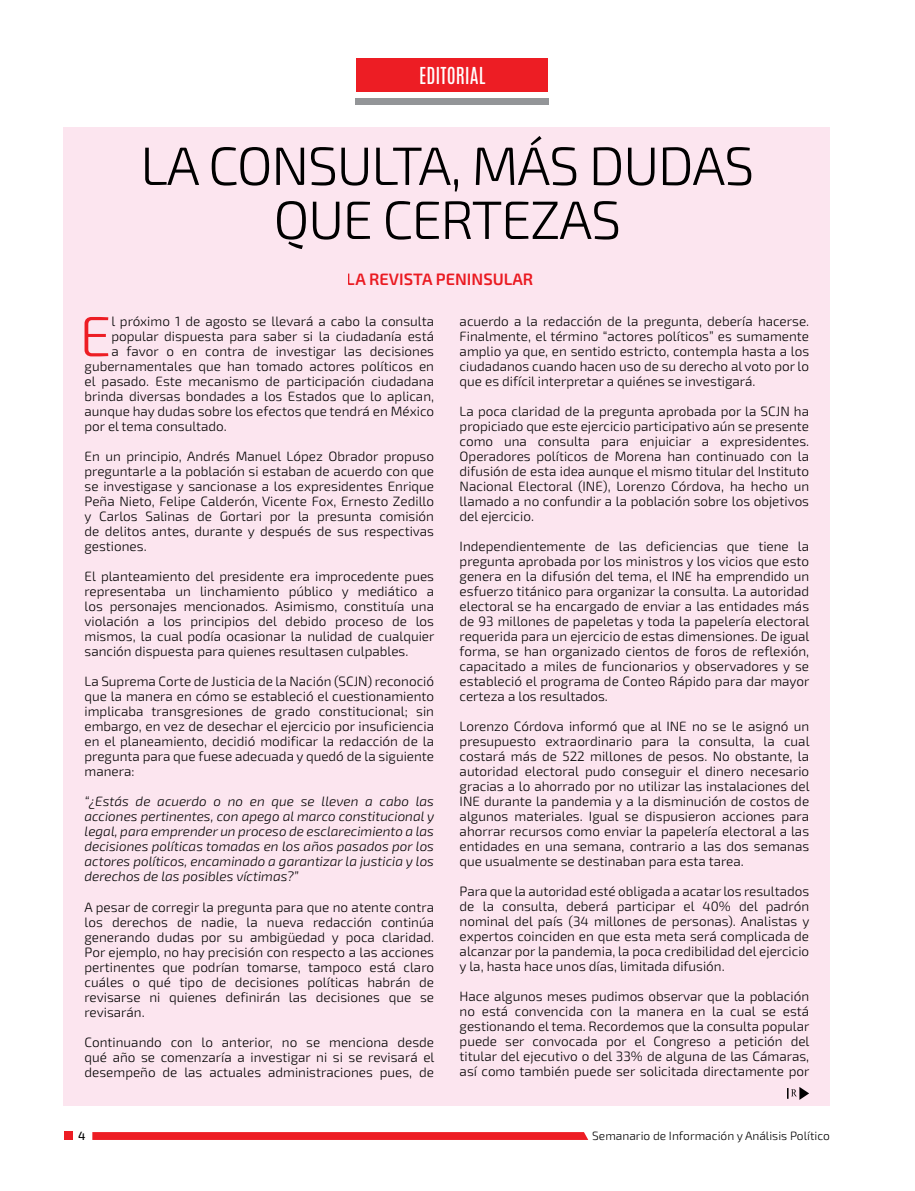
<style>
.page{position:relative;width:915px;height:1191px;background:#fff}
.page>*{position:absolute;margin:0;border:0;box-sizing:border-box;transform-origin:0 0}
.t1{font:300 57px "Exo 2";color:#ed1d24}
.t2{font:300 54px/54px "Exo 2";letter-spacing:-.025em;color:#000;text-align:center}
.t3{font:19.5px "Antonio";color:#fff}
.t4{font:600 16.5px "Exo 2";color:#ed1d24}
.t5{font:300 13.5px/15px "Exo 2";color:#000;text-align:justify}
.t6{font:italic 300 13.5px/15px "Exo 2";color:#000;text-align:justify}
.t7{font:300 12px "Exo 2";color:#000}
.t8{font:500 12px "Exo 2";color:#000}
</style>
<div class="page">
<div style="left:64px;top:1131px;width:8px;height:9px;background:#ed1d24"></div>
<svg style="left:92px;top:1132px;width:496px;height:8px;background:#ed2128"></svg>
<div style="left:64px;top:127px;width:765px;height:979px;background:#fce5ef"></div>
<div style="left:356px;top:58px;width:192px;height:34px;background:#ed1d24"></div>
<div style="left:355px;top:98px;width:194px;height:6px;background:#939598"></div>
<svg style="left:787px;top:1087px;width:21px;height:13px"></svg>
<h3 class="t3" style="left:419px;top:61px;width:68px">EDITORIAL</h3>
<h2 class="t2" style="left:140px;top:140px;width:615px">LA CONSULTA, MÁS DUDAS<br>QUE CERTEZAS</h2>
<p class="t4" style="left:347px;top:269px;width:188px">LA REVISTA PENINSULAR</p>
<h1 class="t1" style="left:80px;top:303px;width:33px">E</h1>
<p class="t5" style="left:111px;top:314px;width:324px">l próximo 1 de agosto se llevará a cabo la consulta</p>
<p class="t5" style="left:111px;top:329px;width:324px">popular dispuesta para saber si la ciudadanía está</p>
<p class="t5" style="left:111px;top:344px;width:324px">a favor o en contra de investigar las decisiones</p>
<p class="t5" style="left:84px;top:359px;width:351px">gubernamentales que han tomado actores políticos en</p>
<p class="t5" style="left:84px;top:374px;width:351px">el pasado. Este mecanismo de participación ciudadana</p>
<p class="t5" style="left:84px;top:389px;width:351px">brinda diversas bondades a los Estados que lo aplican,</p>
<p class="t5" style="left:84px;top:404px;width:351px">aunque hay dudas sobre los efectos que tendrá en México</p>
<p class="t5" style="left:84px;top:419px;width:144px">por el tema consultado.</p>
<p class="t5" style="left:84px;top:449px;width:351px">En un principio, Andrés Manuel López Obrador propuso preguntarle a la población si estaban de acuerdo con que se investigase y sancionase a los expresidentes Enrique Peña Nieto, Felipe Calderón, Vicente Fox, Ernesto Zedillo y Carlos Salinas de Gortari por la presunta comisión de delitos antes, durante y después de sus respectivas gestiones.</p>
<p class="t5" style="left:84px;top:569px;width:351px">El planteamiento del presidente era improcedente pues representaba un linchamiento público y mediático a los personajes mencionados. Asimismo, constituía una violación a los principios del debido proceso de los mismos, la cual podía ocasionar la nulidad de cualquier sanción dispuesta para quienes resultasen culpables.</p>
<p class="t5" style="left:84px;top:674px;width:351px">La Suprema Corte de Justicia de la Nación (SCJN) reconoció que la manera en cómo se estableció el cuestionamiento implicaba transgresiones de grado constitucional; sin embargo, en vez de desechar el ejercicio por insuficiencia en el planeamiento, decidió modificar la redacción de la pregunta para que fuese adecuada y quedó de la siguiente manera:</p>
<p class="t6" style="left:84px;top:794px;width:351px">“¿Estás de acuerdo o no en que se lleven a cabo las acciones pertinentes, con apego al marco constitucional y legal, para emprender un proceso de esclarecimiento a las decisiones políticas tomadas en los años pasados por los actores políticos, encaminado a garantizar la justicia y los derechos de las posibles víctimas?”</p>
<p class="t5" style="left:84px;top:899px;width:351px">A pesar de corregir la pregunta para que no atente contra los derechos de nadie, la nueva redacción continúa generando dudas por su ambigüedad y poca claridad.<br>Por ejemplo, no hay precisión con respecto a las acciones pertinentes que podrían tomarse, tampoco está claro cuáles o qué tipo de decisiones políticas habrán de revisarse ni quienes definirán las decisiones que se revisarán.</p>
<p class="t5" style="left:84px;top:1034px;width:351px">Continuando con lo anterior, no se menciona desde qué año se comenzaría a investigar ni si se revisará el desempeño de las actuales administraciones pues, de</p>
<p class="t5" style="left:459px;top:314px;width:351px">acuerdo a la redacción de la pregunta, debería hacerse.<br>Finalmente, el término “actores políticos” es sumamente amplio ya que, en sentido estricto, contempla hasta a los ciudadanos cuando hacen uso de su derecho al voto por lo que es difícil interpretar a quiénes se investigará.</p>
<p class="t5" style="left:459px;top:404px;width:351px">La poca claridad de la pregunta aprobada por la SCJN ha propiciado que este ejercicio participativo aún se presente como una consulta para enjuiciar a expresidentes.<br>Operadores políticos de Morena han continuado con la difusión de esta idea aunque el mismo titular del Instituto Nacional Electoral (INE), Lorenzo Córdova, ha hecho un llamado a no confundir a la población sobre los objetivos del ejercicio.</p>
<p class="t5" style="left:459px;top:539px;width:351px">Independientemente de las deficiencias que tiene la pregunta aprobada por los ministros y los vicios que esto genera en la difusión del tema, el INE ha emprendido un esfuerzo titánico para organizar la consulta. La autoridad electoral se ha encargado de enviar a las entidades más de 93 millones de papeletas y toda la papelería electoral requerida para un ejercicio de estas dimensiones. De igual forma, se han organizado cientos de foros de reflexión, capacitado a miles de funcionarios y observadores y se estableció el programa de Conteo Rápido para dar mayor certeza a los resultados.</p>
<p class="t5" style="left:459px;top:719px;width:351px">Lorenzo Córdova informó que al INE no se le asignó un presupuesto extraordinario para la consulta, la cual costará más de 522 millones de pesos. No obstante, la autoridad electoral pudo conseguir el dinero necesario gracias a lo ahorrado por no utilizar las instalaciones del INE durante la pandemia y a la disminución de costos de algunos materiales. Igual se dispusieron acciones para ahorrar recursos como enviar la papelería electoral a las entidades en una semana, contrario a las dos semanas que usualmente se destinaban para esta tarea.</p>
<p class="t5" style="left:459px;top:884px;width:351px">Para que la autoridad esté obligada a acatar los resultados de la consulta, deberá participar el 40% del padrón nominal del país (34 millones de personas). Analistas y expertos coinciden en que esta meta será complicada de alcanzar por la pandemia, la poca credibilidad del ejercicio y la, hasta hace unos días, limitada difusión.</p>
<p class="t5" style="left:459px;top:989px;width:351px">Hace algunos meses pudimos observar que la población no está convencida con la manera en la cual se está gestionando el tema. Recordemos que la consulta popular puede ser convocada por el Congreso a petición del titular del ejecutivo o del 33% de alguna de las Cámaras, así como también puede ser solicitada directamente por</p>
<p class="t8" style="left:78px;top:1128px;width:9px">4</p>
<p class="t7" style="left:592px;top:1128px;width:239px">Semanario de Información y Análisis Político</p>
</div>
